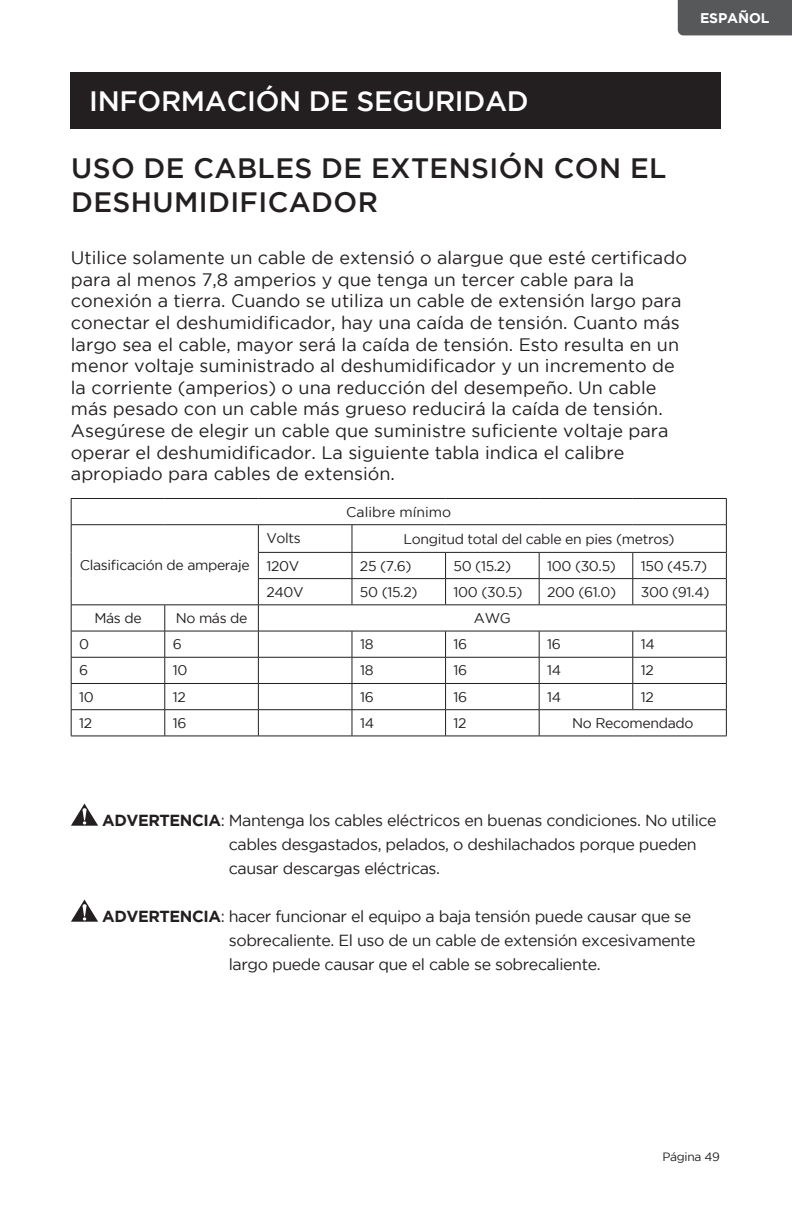
<style>
.page{position:relative;width:792px;height:1224px;background:#fff}
.page>*{position:absolute;margin:0;border:0;box-sizing:border-box;transform-origin:0 0}
.t1{font:500 28px/33.6px "Gotham";letter-spacing:.015em;color:#231f20}
.t2{font:500 28px "Gotham";letter-spacing:-.01em;color:#fff}
.t3{font:18px/21.6px "Gotham";color:#231f20}
.t4{font:16px/24px "Gotham";letter-spacing:-.025em;color:#231f20}
.t5{font:14px "Gotham";letter-spacing:-.025em;color:#231f20}
.t6{font:14px "Gotham";color:#231f20}
.t7{font:700 14px "Gotham";letter-spacing:-.01em;color:#fff}
.t8{font:12px "Gotham";letter-spacing:-.025em;color:#231f20}
.s1{font-weight:700}
</style>
<div class="page">
<div style="left:678px;top:0;width:114px;height:35px;background:#57585a"></div>
<div style="left:71px;top:72px;width:650px;height:57px;background:#231f20"></div>
<svg style="left:71px;top:804px;width:27px;height:22px"></svg>
<svg style="left:71px;top:900px;width:27px;height:22px"></svg>
<hr style="left:71px;top:498px;width:94px;height:1px;background:#231f20">
<hr style="left:165px;top:498px;width:93px;height:1px;background:#231f20">
<hr style="left:258px;top:498px;width:94px;height:1px;background:#231f20">
<hr style="left:352px;top:498px;width:94px;height:1px;background:#231f20">
<hr style="left:446px;top:498px;width:93px;height:1px;background:#231f20">
<hr style="left:539px;top:498px;width:94px;height:1px;background:#231f20">
<hr style="left:633px;top:498px;width:94px;height:1px;background:#231f20">
<hr style="left:71px;top:524px;width:94px;height:1px;background:#231f20">
<hr style="left:165px;top:524px;width:93px;height:1px;background:#231f20">
<hr style="left:258px;top:524px;width:94px;height:1px;background:#231f20">
<hr style="left:352px;top:524px;width:94px;height:1px;background:#231f20">
<hr style="left:446px;top:524px;width:93px;height:1px;background:#231f20">
<hr style="left:539px;top:524px;width:94px;height:1px;background:#231f20">
<hr style="left:633px;top:524px;width:94px;height:1px;background:#231f20">
<hr style="left:258px;top:552px;width:94px;height:1px;background:#231f20">
<hr style="left:352px;top:552px;width:94px;height:1px;background:#231f20">
<hr style="left:446px;top:552px;width:93px;height:1px;background:#231f20">
<hr style="left:539px;top:552px;width:94px;height:1px;background:#231f20">
<hr style="left:633px;top:552px;width:94px;height:1px;background:#231f20">
<hr style="left:258px;top:578px;width:94px;height:1px;background:#231f20">
<hr style="left:352px;top:578px;width:94px;height:1px;background:#231f20">
<svg style="left:352px;top:525px;width:1px;height:79px"></svg>
<hr style="left:446px;top:578px;width:93px;height:1px;background:#231f20">
<svg style="left:445px;top:553px;width:1px;height:51px"></svg>
<hr style="left:539px;top:578px;width:94px;height:1px;background:#231f20">
<svg style="left:539px;top:553px;width:1px;height:51px"></svg>
<hr style="left:633px;top:578px;width:94px;height:1px;background:#231f20">
<svg style="left:632px;top:553px;width:1px;height:51px"></svg>
<hr style="left:71px;top:604px;width:94px;height:1px;background:#231f20">
<hr style="left:165px;top:604px;width:93px;height:1px;background:#231f20">
<hr style="left:258px;top:604px;width:94px;height:1px;background:#231f20">
<hr style="left:352px;top:604px;width:94px;height:1px;background:#231f20">
<hr style="left:446px;top:604px;width:93px;height:1px;background:#231f20">
<hr style="left:539px;top:604px;width:94px;height:1px;background:#231f20">
<hr style="left:633px;top:604px;width:94px;height:1px;background:#231f20">
<hr style="left:71px;top:631px;width:94px;height:1px;background:#231f20">
<hr style="left:165px;top:631px;width:93px;height:1px;background:#231f20">
<hr style="left:258px;top:631px;width:94px;height:1px;background:#231f20">
<hr style="left:352px;top:631px;width:94px;height:1px;background:#231f20">
<hr style="left:446px;top:631px;width:93px;height:1px;background:#231f20">
<hr style="left:539px;top:631px;width:94px;height:1px;background:#231f20">
<hr style="left:633px;top:631px;width:94px;height:1px;background:#231f20">
<hr style="left:71px;top:657px;width:94px;height:1px;background:#231f20">
<hr style="left:165px;top:657px;width:93px;height:1px;background:#231f20">
<hr style="left:258px;top:657px;width:94px;height:1px;background:#231f20">
<hr style="left:352px;top:657px;width:94px;height:1px;background:#231f20">
<hr style="left:446px;top:657px;width:93px;height:1px;background:#231f20">
<hr style="left:539px;top:657px;width:94px;height:1px;background:#231f20">
<hr style="left:633px;top:657px;width:94px;height:1px;background:#231f20">
<hr style="left:71px;top:683px;width:94px;height:1px;background:#231f20">
<hr style="left:165px;top:683px;width:93px;height:1px;background:#231f20">
<hr style="left:258px;top:683px;width:94px;height:1px;background:#231f20">
<hr style="left:352px;top:683px;width:94px;height:1px;background:#231f20">
<hr style="left:446px;top:683px;width:93px;height:1px;background:#231f20">
<hr style="left:539px;top:683px;width:94px;height:1px;background:#231f20">
<hr style="left:633px;top:683px;width:94px;height:1px;background:#231f20">
<svg style="left:632px;top:631px;width:1px;height:78px"></svg>
<hr style="left:71px;top:709px;width:94px;height:1px;background:#231f20">
<svg style="left:71px;top:499px;width:1px;height:237px"></svg>
<hr style="left:165px;top:709px;width:93px;height:1px;background:#231f20">
<svg style="left:164px;top:605px;width:1px;height:131px"></svg>
<hr style="left:258px;top:709px;width:94px;height:1px;background:#231f20">
<svg style="left:258px;top:525px;width:1px;height:211px"></svg>
<hr style="left:352px;top:709px;width:94px;height:1px;background:#231f20">
<svg style="left:352px;top:631px;width:1px;height:105px"></svg>
<hr style="left:446px;top:709px;width:93px;height:1px;background:#231f20">
<svg style="left:445px;top:631px;width:1px;height:105px"></svg>
<hr style="left:539px;top:709px;width:94px;height:1px;background:#231f20">
<svg style="left:539px;top:631px;width:1px;height:105px"></svg>
<hr style="left:633px;top:709px;width:94px;height:1px;background:#231f20">
<svg style="left:726px;top:499px;width:1px;height:237px"></svg>
<hr style="left:71px;top:736px;width:94px;height:1px;background:#231f20">
<hr style="left:165px;top:736px;width:93px;height:1px;background:#231f20">
<hr style="left:258px;top:736px;width:94px;height:1px;background:#231f20">
<hr style="left:352px;top:736px;width:94px;height:1px;background:#231f20">
<hr style="left:446px;top:736px;width:93px;height:1px;background:#231f20">
<hr style="left:539px;top:736px;width:94px;height:1px;background:#231f20">
<hr style="left:633px;top:736px;width:94px;height:1px;background:#231f20">
<p class="t7" style="left:700px;top:10px;width:71px">ESPAÑOL</p>
<h1 class="t2" style="left:89px;top:85px;width:441px">INFORMACIÓN DE SEGURIDAD</h1>
<h1 class="t1" style="left:71px;top:151px;width:597px">USO DE CABLES DE EXTENSIÓN CON EL<br>DESHUMIDIFICADOR</h1>
<p class="t3" style="left:71px;top:247px;width:618px">Utilice solamente un cable de extensió o alargue que esté certificado para al menos 7,8 amperios y que tenga un tercer cable para la conexión a tierra. Cuando se utiliza un cable de extensión largo para conectar el deshumidificador, hay una caída de tensión. Cuanto más largo sea el cable, mayor será la caída de tensión. Esto resulta en un menor voltaje suministrado al deshumidificador y un incremento de la corriente (amperios) o una reducción del desempeño. Un cable más pesado con un cable más grueso reducirá la caída de tensión.<br>Asegúrese de elegir un cable que suministre suficiente voltaje para operar el deshumidificador. La siguiente tabla indica el calibre apropiado para cables de extensión.</p>
<p class="t6" style="left:346px;top:504px;width:106px">Calibre mínimo</p>
<p class="t5" style="left:80px;top:557px;width:171px">Clasificación de amperaje</p>
<p class="t5" style="left:266px;top:530px;width:36px">Volts</p>
<p class="t5" style="left:404px;top:531px;width:273px">Longitud total del cable en pies (metros)</p>
<p class="t5" style="left:266px;top:558px;width:34px">120V</p>
<p class="t5" style="left:360px;top:558px;width:53px">25 (7.6)</p>
<p class="t5" style="left:454px;top:558px;width:59px">50 (15.2)</p>
<p class="t5" style="left:547px;top:558px;width:70px">100 (30.5)</p>
<p class="t5" style="left:641px;top:558px;width:68px">150 (45.7)</p>
<p class="t5" style="left:266px;top:584px;width:39px">240V</p>
<p class="t5" style="left:360px;top:584px;width:59px">50 (15.2)</p>
<p class="t5" style="left:454px;top:584px;width:70px">100 (30.5)</p>
<p class="t5" style="left:547px;top:584px;width:71px">200 (61.0)</p>
<p class="t5" style="left:641px;top:584px;width:70px">300 (91.4)</p>
<p class="t5" style="left:94px;top:610px;width:49px">Más de</p>
<p class="t5" style="left:176px;top:610px;width:73px">No más de</p>
<p class="t5" style="left:474px;top:610px;width:38px">AWG</p>
<p class="t5" style="left:79px;top:637px;width:12px">0</p>
<p class="t5" style="left:173px;top:637px;width:11px">6</p>
<p class="t5" style="left:360px;top:637px;width:15px">18</p>
<p class="t5" style="left:454px;top:637px;width:15px">16</p>
<p class="t5" style="left:547px;top:637px;width:15px">16</p>
<p class="t5" style="left:641px;top:637px;width:16px">14</p>
<p class="t5" style="left:79px;top:663px;width:11px">6</p>
<p class="t5" style="left:173px;top:663px;width:16px">10</p>
<p class="t5" style="left:360px;top:663px;width:15px">18</p>
<p class="t5" style="left:454px;top:663px;width:15px">16</p>
<p class="t5" style="left:547px;top:663px;width:16px">14</p>
<p class="t5" style="left:641px;top:663px;width:15px">12</p>
<p class="t5" style="left:79px;top:689px;width:16px">10</p>
<p class="t5" style="left:173px;top:689px;width:15px">12</p>
<p class="t5" style="left:360px;top:689px;width:15px">16</p>
<p class="t5" style="left:454px;top:689px;width:15px">16</p>
<p class="t5" style="left:547px;top:689px;width:16px">14</p>
<p class="t5" style="left:641px;top:689px;width:15px">12</p>
<p class="t5" style="left:79px;top:715px;width:15px">12</p>
<p class="t5" style="left:173px;top:715px;width:15px">16</p>
<p class="t5" style="left:360px;top:715px;width:16px">14</p>
<p class="t5" style="left:454px;top:715px;width:15px">12</p>
<p class="t5" style="left:572px;top:715px;width:123px">No Recomendado</p>
<p class="t4" style="left:229px;top:808px;width:489px;text-indent:-127px"><span class="s1">ADVERTENCIA</span>: Mantenga los cables eléctricos en buenas condiciones. No utilice cables desgastados, pelados, o deshilachados porque pueden causar descargas eléctricas.</p>
<p class="t4" style="left:229px;top:904px;width:468px;text-indent:-127px"><span class="s1">ADVERTENCIA</span>: hacer funcionar el equipo a baja tensión puede causar que se sobrecaliente. El uso de un cable de extensión excesivamente largo puede causar que el cable se sobrecaliente.</p>
<p class="t8" style="left:663px;top:1150px;width:59px">Página 49</p>
</div>
